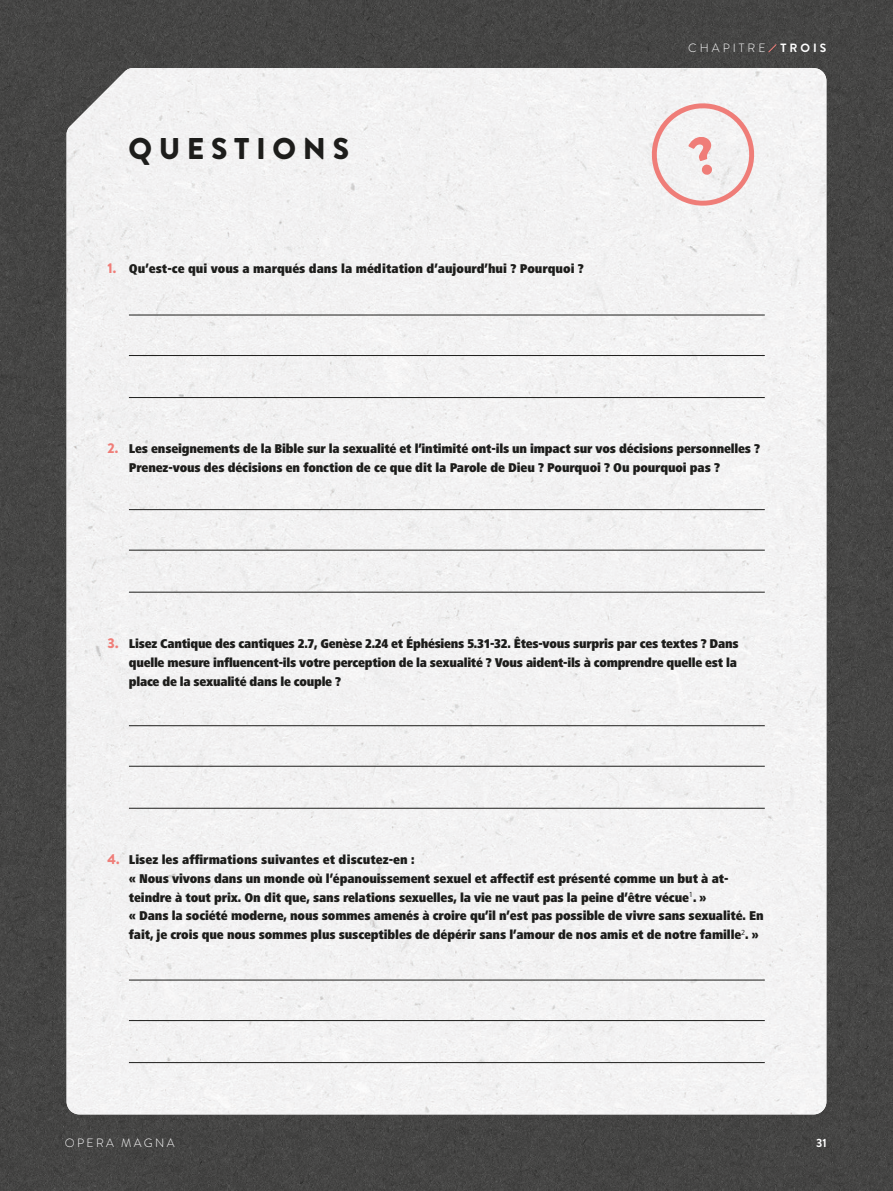
<style>
.page{position:relative;width:893px;height:1191px;background:#fff}
.page>*{position:absolute;margin:0;border:0;box-sizing:border-box;transform-origin:0 0}
.t1{font:900 30px "Brandon Grotesque";letter-spacing:.22em;color:#1d1d1b}
.Questions_list{font:900 condensed 13.2px/18.8px "Frutiger Next Pro";letter-spacing:-.015em;color:#1d1d1b}
.List_Paragraph{font:900 condensed 13.2px/18.8px "Frutiger Next Pro";letter-spacing:-.01em;color:#1d1d1b}
.Einf__Abs{font:300 12px "Brandon Grotesque";letter-spacing:.25em;color:#fff}
.Einf__Abs-2{font:300 12px "Brandon Grotesque";letter-spacing:.195em;color:#fff}
.Einf__Abs-3{font:700 12px "Brandon Grotesque";color:#fff}
.s1{font-family:"Brandon Grotesque";font-stretch:normal;font-size:14.25px;color:#ef7d78}
.s2{font-weight:700}
</style>
<div class="page">
<img style="left:1px;top:0;width:892px;height:1191px">
<img style="left:0;top:0;width:1px;height:1191px">
<div style="left:67px;top:68px;width:759px;height:1046px;background:#f2f2f3"></div>
<hr style="left:129px;top:315px;width:636px;height:1px;background:#1d1d1b">
<hr style="left:129px;top:355px;width:636px;height:1px;background:#1d1d1b">
<hr style="left:129px;top:397px;width:636px;height:1px;background:#1d1d1b">
<hr style="left:129px;top:509px;width:636px;height:1px;background:#1d1d1b">
<hr style="left:129px;top:550px;width:636px;height:1px;background:#1d1d1b">
<hr style="left:129px;top:592px;width:636px;height:1px;background:#1d1d1b">
<hr style="left:129px;top:725px;width:636px;height:1px;background:#1d1d1b">
<hr style="left:129px;top:766px;width:636px;height:1px;background:#1d1d1b">
<hr style="left:129px;top:808px;width:636px;height:1px;background:#1d1d1b">
<hr style="left:129px;top:979px;width:636px;height:1px;background:#1d1d1b">
<hr style="left:129px;top:1020px;width:636px;height:1px;background:#1d1d1b">
<hr style="left:129px;top:1062px;width:636px;height:1px;background:#1d1d1b">
<svg style="left:768px;top:44px;width:9px;height:9px"></svg>
<svg style="left:648px;top:100px;width:109px;height:109px"></svg>
<p class="t1" style="left:128px;top:127px;width:222px">QUESTIONS</p>
<p class="Questions_list" style="left:108px;top:260px;width:478px"><span class="s1">1.</span> Qu’est-ce qui vous a marqués dans la méditation d’aujourd’hui ? Pourquoi ?</p>
<p class="Einf__Abs" style="left:688px;top:40px;width:140px">CHAPITRE <span class="s2">TROIS</span></p>
<p class="Questions_list" style="left:129px;top:440px;width:633px;text-indent:-21px"><span class="s1">2.</span> Les enseignements de la Bible sur la sexualité et l’intimité ont-ils un impact sur vos décisions personnelles ?<br>Prenez-vous des décisions en fonction de ce que dit la Parole de Dieu ? Pourquoi ? Ou pourquoi pas ?</p>
<p class="Questions_list" style="left:129px;top:634px;width:611px;text-indent:-21px"><span class="s1">3.</span> Lisez Cantique des cantiques 2.7, Genèse 2.24 et Éphésiens 5.31-32. Êtes-vous surpris par ces textes ? Dans quelle mesure influencent-ils votre perception de la sexualité ? Vous aident-ils à comprendre quelle est la place de la sexualité dans le couple ?</p>
<p class="Questions_list" style="left:108px;top:850px;width:308px"><span class="s1">4.</span> Lisez les affirmations suivantes et discutez-en :</p>
<p class="List_Paragraph" style="left:129px;top:869px;width:636px">« Nous vivons dans un monde où l’épanouissement sexuel et affectif est présenté comme un but à at&shy;teindre à tout prix. On dit que, sans relations sexuelles, la vie ne vaut pas la peine d’être vécue<sup>1</sup>. »<br>« Dans la société moderne, nous sommes amenés à croire qu’il n’est pas possible de vivre sans sexualité. En fait, je crois que nous sommes plus susceptibles de dépérir sans l’amour de nos amis et de notre famille<sup>2</sup>. »</p>
<p class="Einf__Abs-2" style="left:65px;top:1135px;width:111px">OPERA MAGNA</p>
<p class="Einf__Abs-3" style="left:816px;top:1134px;width:12px">31</p>
</div>
